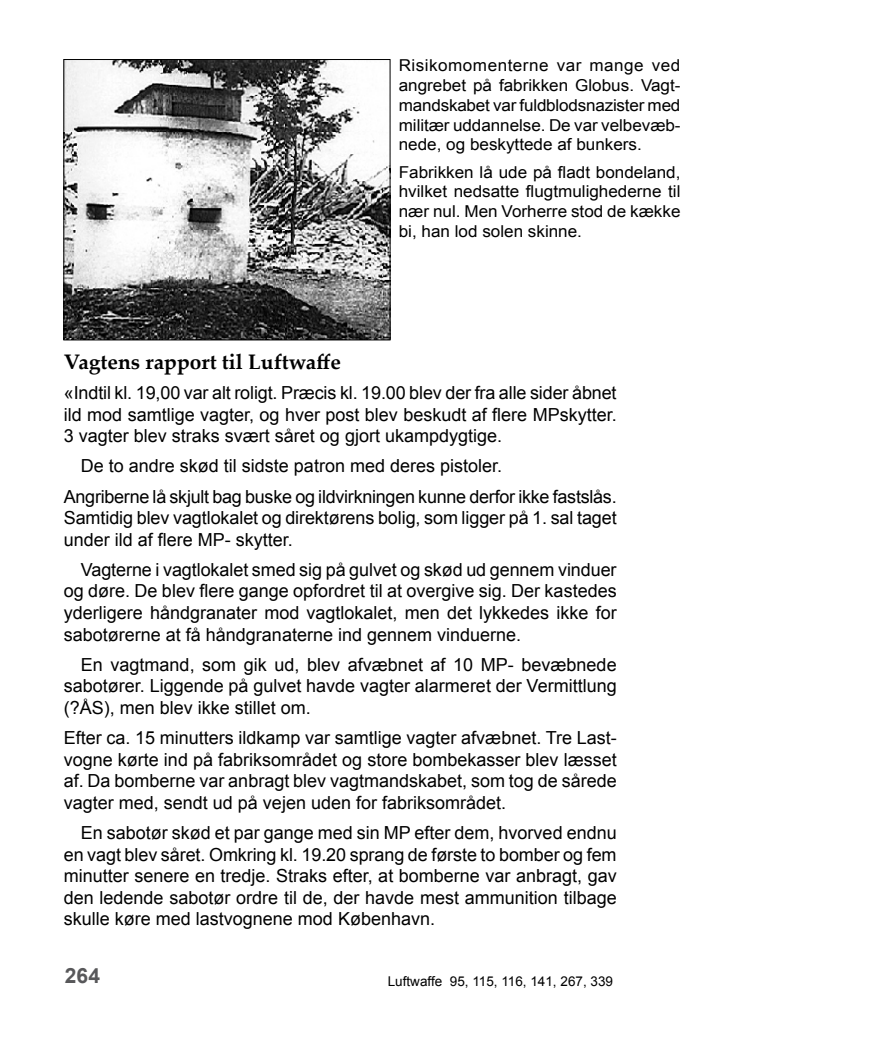
<style>
.page{position:relative;width:889px;height:1063px;background:#fff}
.page>*{position:absolute;margin:0;border:0;box-sizing:border-box;transform-origin:0 0}
.t1{font:700 21px "Palatino Linotype";color:#000}
.t2{font:700 21px "Arial";color:#58585a}
.t3{font:18px/21.6px "Arial";color:#000;text-align:justify}
.t4{font:16.35px/19.6px "Arial";color:#000;text-align:justify;scale:1.04 1}
.t5{font:13.5px "Arial";color:#000}
</style>
<div class="page">
<img style="left:66px;top:61px;width:322px;height:277px">
<div style="left:64px;top:59px;width:326px;height:281px;border:1px solid #000"></div>
<p class="t4" style="left:399px;top:56px;width:272px">Risikomomenterne var mange ved angrebet på fabrikken Globus. Vagt&shy;mandskabet var fuldblodsnazister med militær uddannelse. De var velbevæb&shy;nede, og beskyttede af bunkers.</p>
<p class="t4" style="left:399px;top:162px;width:272px">Fabrikken lå ude på fladt bondeland, hvilket nedsatte flugtmulighederne til nær nul. Men Vorherre stod de kække bi, han lod solen skinne.</p>
<p class="t1" style="left:64px;top:347px;width:279px">Vagtens rapport til Luftwaffe</p>
<p class="t3" style="left:64px;top:382px;width:554px">«Indtil kl. 19,00 var alt roligt. Præcis kl. 19.00 blev der fra alle sider åbnet ild mod samtlige vagter, og hver post blev beskudt af flere MPskytter.<br>3 vagter blev straks svært såret og gjort ukampdygtige.</p>
<p class="t3" style="left:64px;top:451px;width:554px;line-height:30.2px;text-indent:17px">De to andre skød til sidste patron med deres pistoler.<br>Angriberne lå skjult bag buske og ildvirkningen kunne derfor ikke fastslås.</p>
<p class="t3" style="left:64px;top:507px;width:554px">Samtidig blev vagtlokalet og direktørens bolig, som ligger på 1. sal taget under ild af flere MP- skytter.</p>
<p class="t3" style="left:64px;top:559px;width:554px;text-indent:17px">Vagterne i vagtlokalet smed sig på gulvet og skød ud gennem vinduer og døre. De blev flere gange opfordret til at overgive sig. Der kastedes yderligere håndgranater mod vagtlokalet, men det lykkedes ikke for sabotørerne at få håndgranaterne ind gennem vinduerne.</p>
<p class="t3" style="left:64px;top:654px;width:554px;text-indent:17px">En vagtmand, som gik ud, blev afvæbnet af 10 MP- bevæbnede sabotører. Liggende på gulvet havde vagter alarmeret der Vermittlung (?ÅS), men blev ikke stillet om.</p>
<p class="t3" style="left:64px;top:727px;width:554px">Efter ca. 15 minutters ildkamp var samtlige vagter afvæbnet. Tre Last&shy;vogne kørte ind på fabriksområdet og store bombekasser blev læsset af. Da bomberne var anbragt blev vagtmandskabet, som tog de sårede vagter med, sendt ud på vejen uden for fabriksområdet.</p>
<p class="t3" style="left:64px;top:822px;width:554px;text-indent:17px">En sabotør skød et par gange med sin MP efter dem, hvorved endnu en vagt blev såret. Omkring kl. 19.20 sprang de første to bomber og fem minutter senere en tredje. Straks efter, at bomberne var anbragt, gav den ledende sabotør ordre til de, der havde mest ammunition tilbage skulle køre med lastvognene mod København.</p>
<p class="t2" style="left:65px;top:962px;width:37px">264</p>
<p class="t5" style="left:388px;top:973px;width:227px">Luftwaffe 95, 115, 116, 141, 267, 339</p>
</div>
